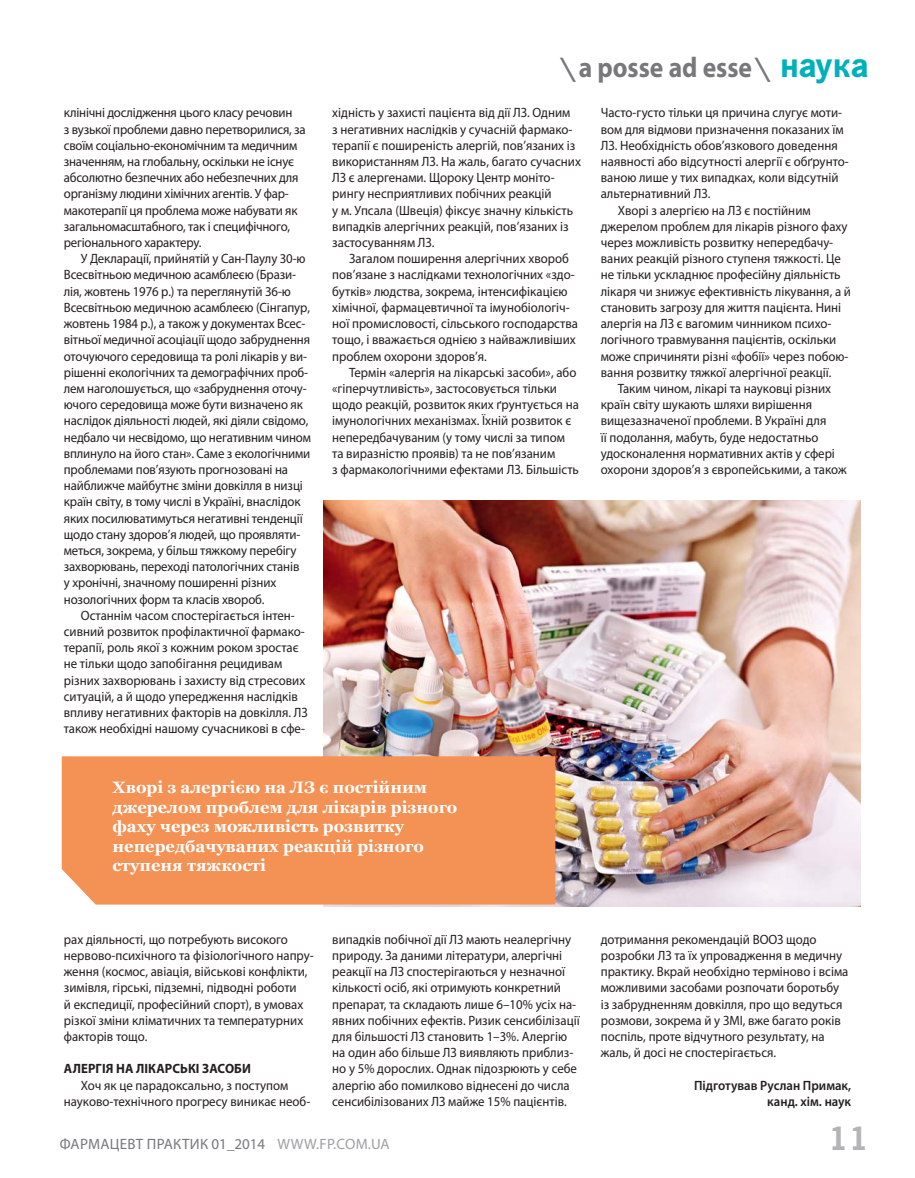
<style>
.page{position:relative;width:915px;height:1178px;background:#fff}
.page>*{position:absolute;margin:0;border:0;box-sizing:border-box;transform-origin:0 0}
.t1{font:700 34.5px "News Paper C";color:#b2b4b6}
.t2{font:700 28.5px "Myriad Pro";color:#77787b;scale:.9 1}
.t3{font:700 16.5px/19.5px "Georgia";color:#fff}
.t4{font:15px "Myriad Pro";letter-spacing:.02em;color:#77787b}
.t5{font:13.5px/16.2px "Myriad Pro";color:#231f20;scale:.95 1}
.t6{font:600 13.5px/16.2px "Myriad Pro";color:#231f20;text-align:right;scale:.95 1}
.t7{font:700 13.5px "Myriad Pro";letter-spacing:.01em;color:#231f20;scale:.95 1}
.s1{font-family:"News Paper C"}
.s2{font-family:"News Paper C";font-size:36px;color:#00b0ba}
.s3{color:#9d9fa1}
</style>
<div class="page">
<img style="left:323px;top:500px;width:537px;height:407px">
<div style="left:62px;top:756px;width:493px;height:148px;background:#f49154"></div>
<p class="t5" style="left:64px;top:106px;width:256px">клінічні дослідження цього класу речовин<br>з вузької проблеми давно перетворилися, за своїм соціально-економічним та медичним значенням, на глобальну, оскільки не існує абсолютно безпечних або небезпечних для організму людини хімічних агентів. У фар&shy;макотерапії ця проблема може набувати як загальномасштабного, так і специфічного, регіонального характеру.</p>
<p class="t5" style="left:64px;top:252px;width:262px;text-indent:17px">У Декларації, прийнятій у Сан-Паулу 30-ю Всесвітньою медичною асамблеєю (Брази&shy;лія, жовтень 1976 р.) та переглянутій 36-ю Всесвітньою медичною асамблеєю (Сінгапур, жовтень 1984 р.), а також у документах Всес&shy;вітньої медичної асоціації щодо забруднення оточуючого середовища та ролі лікарів у ви&shy;рішенні екологічних та демографічних проб&shy;лем наголошується, що «забруднення оточу&shy;ючого середовища може бути визначено як наслідок діяльності людей, які діяли свідомо, недбало чи несвідомо, що негативним чином вплинуло на його стан». Саме з екологічними проблемами пов’язують прогнозовані на найближче майбутнє зміни довкілля в низці країн світу, в тому числі в Україні, внаслідок яких посилюватимуться негативні тенденції щодо стану здоров’я людей, що проявляти&shy;меться, зокрема, у більш тяжкому перебігу захворювань, переході патологічних станів<br>у хронічні, значному поширенні різних нозологічних форм та класів хвороб.</p>
<p class="t5" style="left:64px;top:608px;width:258px;text-indent:17px">Останнім часом спостерігається інтен&shy;сивний розвиток профілактичної фармако&shy;терапії, роль якої з кожним роком зростає не тільки щодо запобігання рецидивам різних захворювань і захисту від стресових ситуацій, а й щодо упередження наслідків впливу негативних факторів на довкілля. ЛЗ також необхідні нашому сучасникові в сфе-</p>
<h2 class="t2" style="left:562px;top:56px;width:340px"><span class="s1">\</span> a posse ad esse <span class="s1">\</span> <span class="s2">наука</span></h2>
<p class="t5" style="left:332px;top:106px;width:263px">хідність у захисті пацієнта від дії ЛЗ. Одним<br>з негативних наслідків у сучасній фармако&shy;терапії є поширеність алергій, пов’язаних із використанням ЛЗ. На жаль, багато сучасних ЛЗ є алергенами. Щороку Центр моніто&shy;рингу несприятливих побічних реакцій<br>у м. Упсала (Швеція) фіксує значну кількість випадків алергічних реакцій, пов’язаних із застосуванням ЛЗ.</p>
<p class="t5" style="left:332px;top:252px;width:260px;text-indent:17px">Загалом поширення алергічних хвороб пов’язане з наслідками технологічних «здо&shy;бутків» людства, зокрема, інтенсифікацією хімічної, фармацевтичної та імунобіологіч&shy;ної промисловості, сільського господарства тощо, і вважається однією з найважливіших проблем охорони здоров’я.</p>
<p class="t5" style="left:332px;top:365px;width:261px;text-indent:17px">Термін «алергія на лікарські засоби», або «гіперчутливість», застосовується тільки щодо реакцій, розвиток яких ґрунтується на імунологічних механізмах. Їхній розвиток є непередбачуваним (у тому числі за типом та виразністю проявів) та не пов’язаним<br>з фармакологічними ефектами ЛЗ. Більшість</p>
<p class="t5" style="left:600px;top:106px;width:255px">Часто-густо тільки ця причина слугує моти-</p>
<p class="t5" style="left:600px;top:122px;width:257px">вом для відмови призначення показаних їм</p>
<p class="t5" style="left:600px;top:139px;width:251px">ЛЗ. Необхідність обов’язкового доведення</p>
<p class="t5" style="left:600px;top:155px;width:262px">наявності або відсутності алергії є обґрунто-</p>
<p class="t5" style="left:600px;top:171px;width:252px">ваною лише у тих випадках, коли відсутній</p>
<p class="t5" style="left:600px;top:187px;width:117px">альтернативний ЛЗ.</p>
<p class="t5" style="left:617px;top:203px;width:204px">Хворі з алергією на ЛЗ є постійним</p>
<p class="t5" style="left:600px;top:220px;width:261px">джерелом проблем для лікарів різного фаху</p>
<p class="t5" style="left:600px;top:236px;width:246px">через можливість розвитку непередбачу-</p>
<p class="t5" style="left:600px;top:252px;width:254px">ваних реакцій різного ступеня тяжкості. Це</p>
<p class="t5" style="left:600px;top:268px;width:254px">не тільки ускладнює професійну діяльність</p>
<p class="t5" style="left:600px;top:284px;width:265px">лікаря чи знижує ефективність лікування, а й</p>
<p class="t5" style="left:600px;top:301px;width:254px">становить загрозу для життя пацієнта. Нині</p>
<p class="t5" style="left:600px;top:317px;width:244px">алергія на ЛЗ є вагомим чинником психо-</p>
<p class="t5" style="left:600px;top:333px;width:249px">логічного травмування пацієнтів, оскільки</p>
<p class="t5" style="left:600px;top:349px;width:262px">може спричиняти різні «фобії» через побою-</p>
<p class="t5" style="left:600px;top:365px;width:244px">вання розвитку тяжкої алергічної реакції.</p>
<p class="t5" style="left:617px;top:382px;width:226px">Таким чином, лікарі та науковці різних</p>
<p class="t5" style="left:600px;top:398px;width:224px">країн світу шукають шляхи вирішення</p>
<p class="t5" style="left:600px;top:414px;width:239px">вищезазначеної проблеми. В Україні для</p>
<p class="t5" style="left:600px;top:430px;width:230px">її подолання, мабуть, буде недостатньо</p>
<p class="t5" style="left:600px;top:446px;width:248px">удосконалення нормативних актів у сфері</p>
<p class="t5" style="left:600px;top:463px;width:260px">охорони здоров’я з європейськими, а також</p>
<p class="t3" style="left:112px;top:778px;width:346px">Хворі з алергією на ЛЗ є постійним джерелом проблем для лікарів різного фаху через можливість розвитку непередбачуваних реакцій різного ступеня тяжкості</p>
<p class="t5" style="left:64px;top:932px;width:264px">рах діяльності, що потребують високого нервово-психічного та фізіологічного напру&shy;ження (космос, авіація, військові конфлікти, зимівля, гірські, підземні, підводні роботи<br>й експедиції, професійний спорт), в умовах різкої зміни кліматичних та температурних факторів тощо.</p>
<p class="t7" style="left:64px;top:1064px;width:198px">АЛЕРГІЯ НА ЛІКАРСЬКІ ЗАСОБИ</p>
<p class="t5" style="left:64px;top:1078px;width:261px;text-align:center">Хоч як це парадоксально, з поступом науково-технічного прогресу виникає необ-</p>
<p class="t5" style="left:332px;top:932px;width:262px">випадків побічної дії ЛЗ мають неалергічну природу. За даними літератури, алергічні реакції на ЛЗ спостерігаються у незначної кількості осіб, які отримують конкретний препарат, та складають лише 6–10% усіх на&shy;явних побічних ефектів. Ризик сенсибілізації для більшості ЛЗ становить 1–3%. Алергію на один або більше ЛЗ виявляють приблиз&shy;но у 5% дорослих. Однак підозрюють у себе алергію або помилково віднесені до числа сенсибілізованих ЛЗ майже 15% пацієнтів.</p>
<p class="t4" style="left:60px;top:1139px;width:331px">ФАРМАЦЕВТ ПРАКТИК 01_2014 <span class="s3">WWW.FP.COM.UA</span></p>
<p class="t5" style="left:600px;top:932px;width:262px">дотримання рекомендацій ВООЗ щодо розробки ЛЗ та їх упровадження в медичну практику. Вкрай необхідно терміново і всіма можливими засобами розпочати боротьбу із забрудненням довкілля, про що ведуться розмови, зокрема й у ЗМІ, вже багато років поспіль, проте відчутного результату, на жаль, й досі не спостерігається.</p>
<p class="t6" style="left:694px;top:1078px;width:167px">Підготував Руслан Примак, канд. хім. наук</p>
<h1 class="t1" style="left:827px;top:1128px;width:42px">11</h1>
</div>
